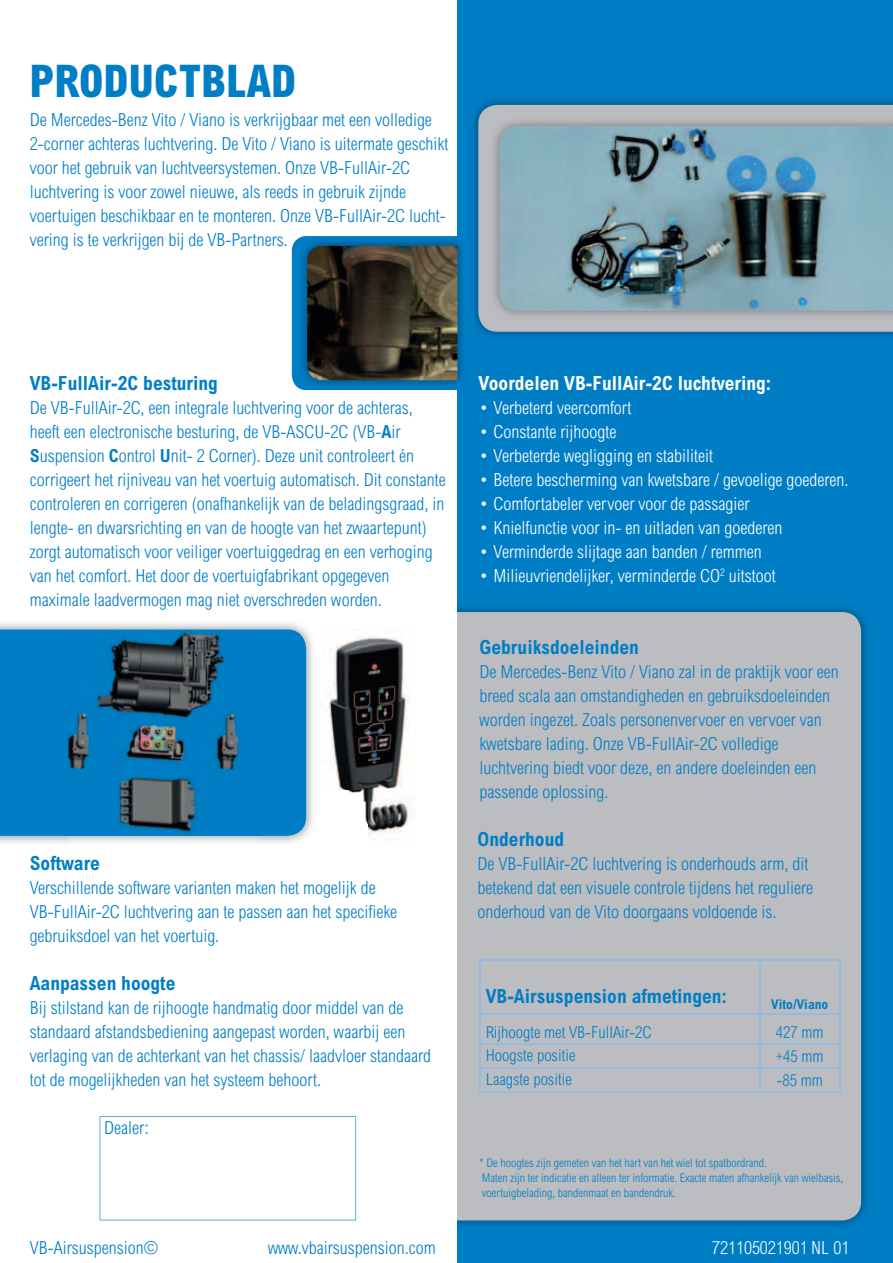
<style>
.page{position:relative;width:893px;height:1263px;background:#fff}
.page>*{position:absolute;margin:0;border:0;box-sizing:border-box;transform-origin:0 0}
.t1{font:800 condensed 45px "Arial MT Std";color:#007ec5}
.t2{font:700 condensed 19.5px "Arial MT Std";color:#007ec5}
.t3{font:700 condensed 19.5px "Arial MT Std";color:#fff}
.t4{font:300 condensed 18px/24px "Arial MT Std";color:#007ec5}
.t5{font:300 condensed 18px "Arial MT Std";color:#fff}
.t6{font:300 condensed 16.5px "Arial MT Std";color:#007ec5}
.t7{font:700 condensed 13.5px "Arial MT Std";color:#007ec5}
.t8{font:300 condensed 12px/15px "Arial MT Std";color:#007ec5}
.s1{font-weight:700}
</style>
<div class="page">
<div style="left:457px;top:0;width:436px;height:1263px;background:#007ec5"></div>
<img style="left:457px;top:607px;width:410px;height:619px">
<div style="left:436px;top:612px;width:425px;height:608px;background:#bcbdc0;border-radius:19px"></div>
<div style="left:417px;top:0;width:40px;height:1263px;background:#fff"></div>
<img style="left:473px;top:99px;width:420px;height:238px">
<svg style="left:478px;top:105px;width:415px;height:227px;background:#b3b9bf"></svg>
<img style="left:0;top:623px;width:313px;height:220px">
<div style="left:0;top:629px;width:306px;height:207px;background:#007ec5"></div>
<div style="left:292px;top:236px;width:179px;height:154px;background:#007ec5;border-radius:15px"></div>
<svg style="left:100px;top:1116px;width:256px;height:104px"></svg>
<hr style="left:479px;top:960px;width:281px;height:1px;background:#94bbe3">
<hr style="left:479px;top:961px;width:2px;height:53px;background:#94bbe3">
<hr style="left:479px;top:1015px;width:2px;height:28px;background:#94bbe3">
<hr style="left:760px;top:1014px;width:80px;height:1px;background:#94bbe3">
<hr style="left:479px;top:1044px;width:2px;height:23px;background:#94bbe3">
<hr style="left:479px;top:1068px;width:2px;height:23px;background:#94bbe3">
<hr style="left:760px;top:1043px;width:80px;height:1px;background:#94bbe3">
<hr style="left:760px;top:960px;width:80px;height:1px;background:#94bbe3">
<hr style="left:759px;top:961px;width:1px;height:53px;background:#94bbe3">
<hr style="left:839px;top:961px;width:1px;height:53px;background:#94bbe3">
<svg style="left:759px;top:1015px;width:1px;height:76px"></svg>
<hr style="left:479px;top:1014px;width:281px;height:1px;background:#94bbe3">
<hr style="left:479px;top:1043px;width:281px;height:1px;background:#94bbe3">
<hr style="left:479px;top:1067px;width:281px;height:1px;background:#94bbe3">
<hr style="left:760px;top:1067px;width:80px;height:1px;background:#94bbe3">
<svg style="left:839px;top:1015px;width:1px;height:76px"></svg>
<hr style="left:479px;top:1091px;width:281px;height:1px;background:#94bbe3">
<hr style="left:760px;top:1091px;width:80px;height:1px;background:#94bbe3">
<img style="left:68px;top:630px;width:190px;height:213px">
<img style="left:320px;top:628px;width:92px;height:208px">
<img style="left:298px;top:236px;width:165px;height:154px">
<img style="left:307px;top:246px;width:150px;height:134px">
<img style="left:490px;top:117px;width:403px;height:203px">
<img style="left:500px;top:126px;width:393px;height:184px">
<h1 class="t1" style="left:30px;top:54px;width:268px">PRODUCTBLAD</h1>
<p class="t4" style="left:30px;top:108px;width:420px">De Mercedes-Benz Vito / Viano is verkrijgbaar met een volledige 2-corner achteras luchtvering. De Vito / Viano is uitermate geschikt voor het gebruik van luchtveersystemen. Onze VB-FullAir-2C luchtvering is voor zowel nieuwe, als reeds in gebruik zijnde voertuigen beschikbaar en te monteren. Onze VB-FullAir-2C lucht&shy;vering is te verkrijgen bij de VB-Partners.</p>
<p class="t2" style="left:30px;top:372px;width:190px">VB-FullAir-2C besturing</p>
<p class="t4" style="left:30px;top:396px;width:418px">De VB-FullAir-2C, een integrale luchtvering voor de achteras, heeft een electronische besturing, de VB-ASCU-2C (VB-<span class="s1">A</span>ir <span class="s1">S</span>uspension <span class="s1">C</span>ontrol <span class="s1">U</span>nit- 2 Corner). Deze unit controleert én corrigeert het rijniveau van het voertuig automatisch. Dit constante controleren en corrigeren (onafhankelijk van de beladingsgraad, in lengte- en dwarsrichting en van de hoogte van het zwaartepunt) zorgt automatisch voor veiliger voertuiggedrag en een verhoging van het comfort. Het door de voertuigfabrikant opgegeven maximale laadvermogen mag niet overschreden worden.</p>
<p class="t2" style="left:30px;top:852px;width:72px">Software</p>
<p class="t4" style="left:30px;top:876px;width:369px">Verschillende software varianten maken het mogelijk de<br>VB-FullAir-2C luchtvering aan te passen aan het specifieke gebruiksdoel van het voertuig.</p>
<p class="t2" style="left:30px;top:972px;width:147px">Aanpassen hoogte</p>
<p class="t4" style="left:30px;top:996px;width:403px">Bij stilstand kan de rijhoogte handmatig door middel van de standaard afstandsbediening aangepast worden, waarbij een verlaging van de achterkant van het chassis/ laadvloer standaard tot de mogelijkheden van het systeem behoort.</p>
<p class="t4" style="left:104px;top:1116px;width:46px">Dealer:</p>
<p class="t3" style="left:479px;top:372px;width:294px">Voordelen VB-FullAir-2C luchtvering:</p>
<p class="t5" style="left:479px;top:397px;width:154px">• Verbeterd veercomfort</p>
<p class="t5" style="left:479px;top:421px;width:139px">• Constante rijhoogte</p>
<p class="t5" style="left:479px;top:445px;width:236px">• Verbeterde wegligging en stabiliteit</p>
<p class="t5" style="left:479px;top:469px;width:371px">• Betere bescherming van kwetsbare / gevoelige goederen.</p>
<p class="t5" style="left:479px;top:493px;width:272px">• Comfortabeler vervoer voor de passagier</p>
<p class="t5" style="left:479px;top:517px;width:305px">• Knielfunctie voor in- en uitladen van goederen</p>
<p class="t5" style="left:479px;top:541px;width:285px">• Verminderde slijtage aan banden / remmen</p>
<p class="t5" style="left:479px;top:565px;width:299px">• Milieuvriendelijker, verminderde CO<sup>2</sup> uitstoot</p>
<p class="t2" style="left:479px;top:636px;width:161px">Gebruiksdoeleinden</p>
<p class="t4" style="left:479px;top:660px;width:361px">De Mercedes-Benz Vito / Viano zal in de praktijk voor een breed scala aan omstandigheden en gebruiksdoeleinden worden ingezet. Zoals personenvervoer en vervoer van kwetsbare lading. Onze VB-FullAir-2C volledige luchtvering biedt voor deze, en andere doeleinden een passende oplossing.</p>
<p class="t2" style="left:478px;top:828px;width:88px">Onderhoud</p>
<p class="t4" style="left:478px;top:852px;width:337px">De VB-FullAir-2C luchtvering is onderhouds arm, dit betekend dat een visuele controle tijdens het reguliere onderhoud van de Vito doorgaans voldoende is.</p>
<p class="t2" style="left:486px;top:985px;width:243px">VB-Airsuspension afmetingen:</p>
<p class="t7" style="left:771px;top:996px;width:59px">Vito/Viano</p>
<p class="t6" style="left:486px;top:1023px;width:167px">Rijhoogte met VB-FullAir-2C</p>
<p class="t6" style="left:776px;top:1023px;width:49px">427 mm</p>
<p class="t6" style="left:486px;top:1046px;width:91px">Hoogste positie</p>
<p class="t6" style="left:776px;top:1047px;width:49px">+45 mm</p>
<p class="t6" style="left:486px;top:1070px;width:88px">Laagste positie</p>
<p class="t6" style="left:777px;top:1071px;width:47px">-85 mm</p>
<p class="t8" style="left:479px;top:1155px;width:365px">* De hoogtes zijn gemeten van het hart van het wiel tot spatbordrand.<br>Maten zijn ter indicatie en alleen ter informatie. Exacte maten afhankelijk van wielbasis, voertuigbelading, bandenmaat en bandendruk.</p>
<p class="t4" style="left:30px;top:1236px;width:130px">VB-Airsuspension©</p>
<p class="t4" style="left:268px;top:1236px;width:169px">www.vbairsuspension.com</p>
<p class="t5" style="left:712px;top:1237px;width:139px">721105021901 NL 01</p>
</div>
